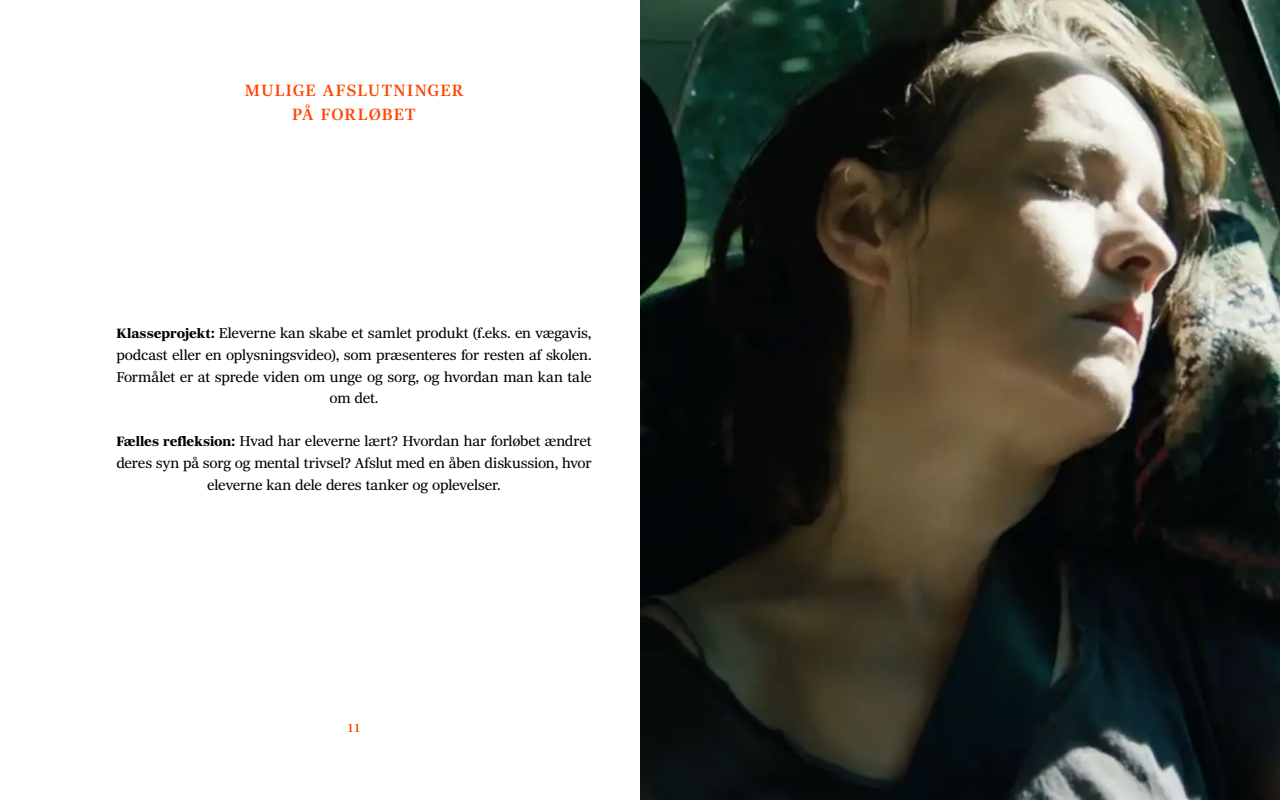
<style>
.page{position:relative;width:1280px;height:800px;background:#fff}
.page>*{position:absolute;margin:0;border:0;box-sizing:border-box;transform-origin:0 0}
.t1{font:500 16px/24px "Richmond Text";letter-spacing:.075em;color:#f40;text-align:center}
.t2{font:14px/21.6px "Richmond Text";letter-spacing:-.01em;color:#000;text-align:center}
.t3{font:500 12px "Richmond Text";color:#f40}
.s1{font-weight:700;font-size:13.2px}
</style>
<div class="page">
<img style="left:640px;top:0;width:640px;height:800px">
<p class="t1" style="left:245px;top:79px;width:220px">MULIGE AFSLUTNINGER<br>PÅ FORLØBET</p>
<p class="t2" style="left:116px;top:323px;width:477px"><span class="s1">Klasseprojekt:</span> Eleverne kan skabe et samlet produkt (f.eks. en vægavis, podcast eller en oplysningsvideo), som præsenteres for resten af skolen.<br>Formålet er at sprede viden om unge og sorg, og hvordan man kan tale om det.</p>
<p class="t2" style="left:116px;top:431px;width:477px"><span class="s1">Fælles refleksion:</span> Hvad har eleverne lært? Hvordan har forløbet ændret deres syn på sorg og mental trivsel? Afslut med en åben diskussion, hvor eleverne kan dele deres tanker og oplevelser.</p>
<p class="t3" style="left:347px;top:720px;width:15px">11</p>
</div>
